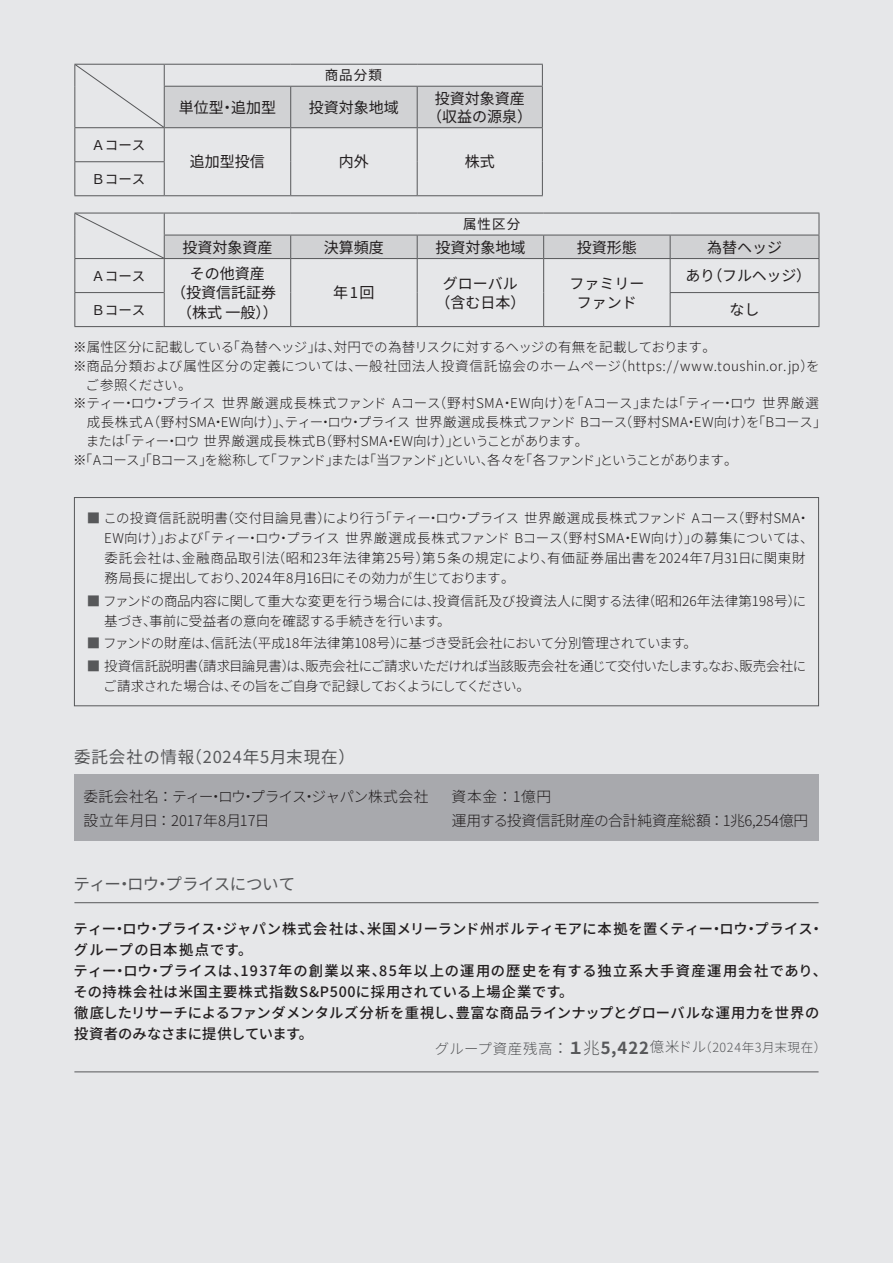
<style>
.page{position:relative;width:893px;height:1263px;background:#e6e7e9}
.page>*{position:absolute;margin:0;border:0;box-sizing:border-box;transform-origin:0 0}
.t1{font:16.5px "Noto Sans JP";letter-spacing:.055em;color:#57585a}
.t2{font:16.5px "Noto Sans JP";letter-spacing:-.03em;color:#57585a}
.t3{font:15px/19.5px "Noto Sans JP";color:#231f20;text-align:center}
.t4{font:300 14.7px/24.3px "Noto Sans JP";letter-spacing:-.005em;color:#231f20}
.t5{font:300 14.4px "Noto Sans JP";letter-spacing:.03em;color:#57585a}
.t6{font:500 14.25px/21px "Noto Sans JP";letter-spacing:.04em;color:#231f20}
.t7{font:300 13.5px/20.2px "Noto Sans JP";letter-spacing:-.005em;color:#231f20}
.t8{font:300 13.5px/20.2px "Noto Sans JP";letter-spacing:.015em;color:#231f20}
.t9{font:300 13.5px/20.2px "Noto Sans JP";letter-spacing:-.05em;color:#231f20}
.t10{font:300 13.5px "Noto Sans JP";letter-spacing:.035em;color:#231f20}
.t11{font:300 13.5px "Noto Sans JP";letter-spacing:-.075em;color:#231f20}
.t12{font:300 13.5px "Noto Sans JP";letter-spacing:-.045em;color:#231f20}
.t13{font:13.5px "Noto Sans JP";color:#231f20}
.s1{color:#57585a}
.s2{font-size:16.2px}
.s3{font-weight:700;font-size:16.65px}
.s4{font-size:16.65px}
.s5{font-size:12.6px}
</style>
<div class="page">
<div style="left:74px;top:774px;width:745px;height:67px;background:#a8a9ad"></div>
<div style="left:74px;top:497px;width:745px;height:209px;border:1px solid #57585a"></div>
<hr style="left:164px;top:259px;width:1px;height:34px;background:#57585a">
<hr style="left:164px;top:293px;width:1px;height:33px;background:#57585a">
<hr style="left:164px;top:326px;width:127px;height:1px;background:#57585a">
<hr style="left:290px;top:259px;width:1px;height:34px;background:#57585a">
<hr style="left:290px;top:293px;width:1px;height:33px;background:#57585a">
<hr style="left:417px;top:259px;width:1px;height:34px;background:#57585a">
<hr style="left:543px;top:259px;width:1px;height:34px;background:#57585a">
<hr style="left:417px;top:293px;width:1px;height:33px;background:#57585a">
<hr style="left:543px;top:293px;width:1px;height:33px;background:#57585a">
<hr style="left:417px;top:326px;width:127px;height:1px;background:#57585a">
<hr style="left:544px;top:326px;width:126px;height:1px;background:#57585a">
<hr style="left:670px;top:259px;width:1px;height:33px;background:#57585a">
<hr style="left:819px;top:259px;width:1px;height:33px;background:#57585a">
<hr style="left:670px;top:292px;width:149px;height:1px;background:#57585a">
<hr style="left:670px;top:293px;width:1px;height:33px;background:#57585a">
<hr style="left:819px;top:293px;width:1px;height:33px;background:#57585a">
<hr style="left:291px;top:326px;width:126px;height:1px;background:#57585a">
<hr style="left:670px;top:326px;width:149px;height:1px;background:#57585a">
<hr style="left:74px;top:259px;width:1px;height:33px;background:#57585a">
<hr style="left:74px;top:293px;width:1px;height:33px;background:#57585a">
<hr style="left:74px;top:292px;width:90px;height:1px;background:#57585a">
<hr style="left:74px;top:326px;width:90px;height:1px;background:#57585a">
<svg style="left:74px;top:213px;width:746px;height:46px"></svg>
<hr style="left:74px;top:64px;width:90px;height:1px;background:#57585a">
<hr style="left:164px;top:64px;width:127px;height:1px;background:#57585a">
<hr style="left:291px;top:64px;width:126px;height:1px;background:#57585a">
<hr style="left:417px;top:64px;width:126px;height:1px;background:#57585a">
<hr style="left:74px;top:128px;width:1px;height:33px;background:#57585a">
<hr style="left:164px;top:128px;width:1px;height:33px;background:#57585a">
<hr style="left:290px;top:128px;width:1px;height:34px;background:#57585a">
<hr style="left:417px;top:128px;width:1px;height:34px;background:#57585a">
<hr style="left:542px;top:128px;width:1px;height:34px;background:#57585a">
<hr style="left:290px;top:162px;width:1px;height:33px;background:#57585a">
<hr style="left:417px;top:162px;width:1px;height:33px;background:#57585a">
<hr style="left:542px;top:162px;width:1px;height:33px;background:#57585a">
<hr style="left:164px;top:195px;width:127px;height:1px;background:#57585a">
<hr style="left:291px;top:195px;width:126px;height:1px;background:#57585a">
<hr style="left:417px;top:195px;width:126px;height:1px;background:#57585a">
<hr style="left:74px;top:161px;width:91px;height:1px;background:#57585a">
<hr style="left:74px;top:162px;width:1px;height:33px;background:#57585a">
<hr style="left:164px;top:162px;width:1px;height:33px;background:#57585a">
<hr style="left:74px;top:195px;width:90px;height:1px;background:#57585a">
<svg style="left:74px;top:65px;width:469px;height:63px"></svg>
<hr style="left:74px;top:902px;width:745px;height:1px;background:#57585a">
<hr style="left:74px;top:1071px;width:745px;height:1px;background:#57585a">
<p class="t13" style="left:325px;top:68px;width:59px">商品分類</p>
<p class="t13" style="left:91px;top:137px;width:56px">Ａコース</p>
<p class="t13" style="left:91px;top:171px;width:56px">Ｂコース</p>
<p class="t3" style="left:179px;top:98px;width:99px">単位型・追加型</p>
<p class="t3" style="left:309px;top:98px;width:91px">投資対象地域</p>
<p class="t3" style="left:427px;top:89px;width:106px;line-height:18px">投資対象資産（収益の源泉）</p>
<p class="t3" style="left:190px;top:153px;width:77px">追加型投信</p>
<p class="t3" style="left:339px;top:153px;width:31px">内外</p>
<p class="t3" style="left:465px;top:153px;width:31px">株式</p>
<p class="t13" style="left:463px;top:217px;width:59px">属性区分</p>
<p class="t3" style="left:182px;top:238px;width:92px">投資対象資産</p>
<p class="t3" style="left:324px;top:238px;width:61px">決算頻度</p>
<p class="t3" style="left:435px;top:238px;width:91px">投資対象地域</p>
<p class="t3" style="left:577px;top:238px;width:61px">投資形態</p>
<p class="t3" style="left:707px;top:238px;width:76px">為替ヘッジ</p>
<p class="t13" style="left:91px;top:268px;width:56px">Ａコース</p>
<p class="t3" style="left:171px;top:264px;width:108px">その他資産<br>（投資信託証券（株式 一般））</p>
<p class="t3" style="left:685px;top:266px;width:127px">あり（フルヘッジ）</p>
<p class="t3" style="left:333px;top:283px;width:43px">年1回</p>
<p class="t3" style="left:435px;top:274px;width:91px">グローバル（含む日本）</p>
<p class="t3" style="left:569px;top:274px;width:76px">ファミリーファンド</p>
<p class="t13" style="left:91px;top:302px;width:56px">Ｂコース</p>
<p class="t3" style="left:730px;top:300px;width:31px">なし</p>
<p class="t7" style="left:73px;top:337px;width:644px">※属性区分に記載している「為替ヘッジ」は、対円での為替リスクに対するヘッジの有無を記載しております。</p>
<p class="t10" style="left:73px;top:358px;width:748px">※商品分類および属性区分の定義については、一般社団法人投資信託協会のホームページ（https://www.toushin.or.jp）を</p>
<p class="t9" style="left:86px;top:375px;width:107px">ご参照ください。</p>
<p class="t7" style="left:73px;top:394px;width:747px">※ティー・ロウ・プライス 世界厳選成長株式ファンド Aコース（野村SMA・EW向け）を「Aコース」または「ティー・ロウ 世界厳選</p>
<p class="t7" style="left:87px;top:412px;width:741px">成長株式Ａ（野村SMA・EW向け）」、ティー・ロウ・プライス 世界厳選成長株式ファンド Bコース（野村SMA・EW向け）を「Bコース」</p>
<p class="t12" style="left:86px;top:433px;width:504px">または「ティー・ロウ 世界厳選成長株式Ｂ（野村SMA・EW向け）」ということがあります。</p>
<p class="t11" style="left:73px;top:452px;width:666px">※「Aコース」「Bコース」を総称して「ファンド」または「当ファンド」といい、各々を「各ファンド」ということがあります。</p>
<p class="t8" style="left:104px;top:508px;width:711px;text-indent:-17px"><span class="s1">■</span> この投資信託説明書（交付目論見書）により行う「ティー・ロウ・プライス 世界厳選成長株式ファンド Aコース（野村SMA・EW向け）」および「ティー・ロウ・プライス 世界厳選成長株式ファンド Bコース（野村SMA・EW向け）」の募集については、委託会社は、金融商品取引法（昭和23年法律第25号）第５条の規定により、有価証券届出書を2024年7月31日に関東財務局長に提出しており、2024年8月16日にその効力が生じております。</p>
<p class="t7" style="left:104px;top:591px;width:704px;text-indent:-17px"><span class="s1">■</span> ファンドの商品内容に関して重大な変更を行う場合には、投資信託及び投資法人に関する法律（昭和26年法律第198号）に基づき、事前に受益者の意向を確認する手続きを行います。</p>
<p class="t7" style="left:87px;top:633px;width:611px"><span class="s1">■</span> ファンドの財産は、信託法（平成18年法律第108号）に基づき受託会社において分別管理されています。</p>
<p class="t9" style="left:103px;top:656px;width:705px;text-indent:-16px"><span class="s1">■</span> 投資信託説明書（請求目論見書）は、販売会社にご請求いただければ当該販売会社を通じて交付いたします。なお、販売会社にご請求された場合は、その旨をご自身で記録しておくようにしてください。</p>
<p class="t1" style="left:74px;top:748px;width:282px">委託会社の情報（2024年5月末現在）</p>
<p class="t4" style="left:83px;top:784px;width:347px">委託会社名 ： ティー・ロウ・プライス・ジャパン株式会社設立年月日 ： 2017年8月17日</p>
<p class="t4" style="left:452px;top:784px;width:358px">資本金 ： 1億円<br>運用する投資信託財産の合計純資産総額 ： 1兆6,254億円</p>
<p class="t2" style="left:73px;top:875px;width:223px">ティー・ロウ・プライスについて</p>
<p class="t6" style="left:74px;top:918px;width:755px">ティー・ロウ・プライス・ジャパン株式会社は、米国メリーランド州ボルティモアに本拠を置くティー・ロウ・プライス・グループの日本拠点です。<br>ティー・ロウ・プライスは、1937年の創業以来、85年以上の運用の歴史を有する独立系大手資産運用会社であり、その持株会社は米国主要株式指数S&amp;P500に採用されている上場企業です。<br>徹底したリサーチによるファンダメンタルズ分析を重視し、豊富な商品ラインナップとグローバルな運用力を世界の投資者のみなさまに提供しています。</p>
<p class="t5" style="left:435px;top:1040px;width:393px">グループ資産残高 <span class="s2">：</span> <span class="s3">１</span><span class="s4">兆</span><span class="s3">5,422</span>億米ドル<span class="s5">（2024年3月末現在）</span></p>
</div>
